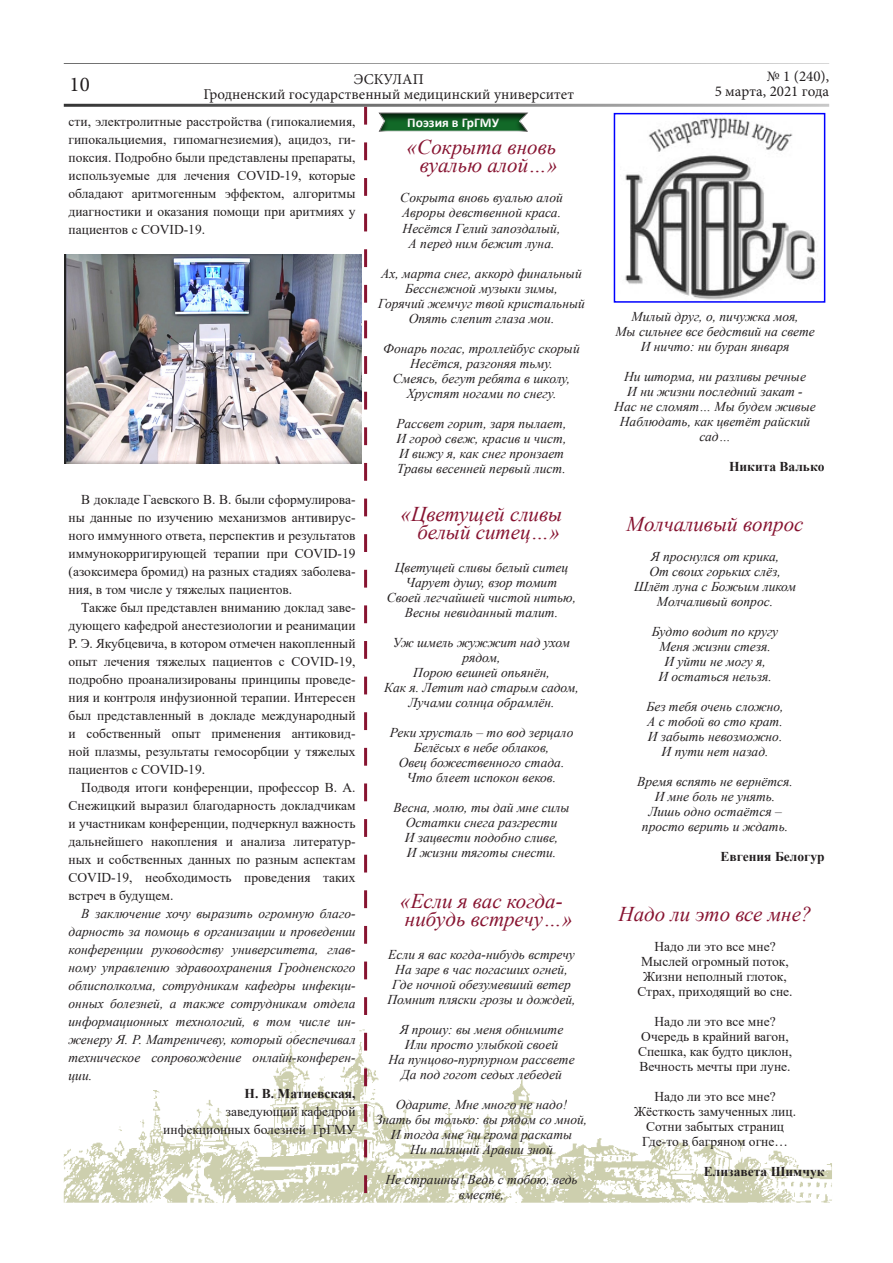
<style>
.page{position:relative;width:893px;height:1263px;background:#fff}
.page>*{position:absolute;margin:0;border:0;box-sizing:border-box;transform-origin:0 0}
.t1{font:italic 21px "Times New Roman";color:#871431}
.t2{font:21px "Minion Pro";color:#231f20}
.t3{font:15px/15px "Minion Pro";color:#231f20;text-align:center}
.Обычный{font:italic 13.5px/18px "Times New Roman";color:#231f20;text-align:center}
.Обычный-2{font:13.5px/18px "Times New Roman";color:#231f20;text-align:justify}
.Обычный-3{font:700 13.5px "Times New Roman";color:#231f20}
.t4{font:700 13.5px "Calibri";color:#fff}
</style>
<div class="page">
<hr style="left:64px;top:104px;width:765px;height:3px;background:#000">
<hr style="left:64px;top:64px;width:765px;height:1px;background:#000">
<img style="left:64px;top:1029px;width:768px;height:174px">
<svg style="left:364px;top:107px;width:3px;height:1086px"></svg>
<div style="left:378px;top:111px;width:152px;height:22px;background:#231f20;opacity:.75"></div>
<img style="left:65px;top:254px;width:296px;height:210px">
<img style="left:613px;top:113px;width:202px;height:189px">
<div style="left:614px;top:113px;width:211px;height:190px;border:2px solid #00f"></div>
<h1 class="t2" style="left:70px;top:70px;width:22px">10</h1>
<p class="t3" style="left:204px;top:72px;width:372px">ЭСКУЛАП<br>Гродненский государственный медицинский университет</p>
<p class="t3" style="left:715px;top:69px;width:116px;text-align:right">№ 1 (240),<br>5 марта, 2021 года</p>
<p class="Обычный-2" style="left:69px;top:112px;width:289px">сти, электролитные расстройства (гипокалиемия, гипокальциемия, гипомагнезиемия), ацидоз, ги&shy;поксия. Подробно были представлены препараты, используемые для лечения COVID-19, которые обладают аритмогенным эффектом, алгоритмы диагностики и оказания помощи при аритмиях у пациентов с COVID-19.</p>
<p class="t4" style="left:407px;top:113px;width:93px">Поэзия в ГрГМУ</p>
<p class="t1" style="left:407px;top:133px;width:151px">«Сокрыта вновь</p>
<p class="t1" style="left:420px;top:151px;width:139px">вуалью алой…»</p>
<p class="Обычный" style="left:400px;top:189px;width:164px">Сокрыта вновь вуалью алой</p>
<p class="Обычный" style="left:402px;top:204px;width:160px">Авроры девственной краса.</p>
<p class="Обычный" style="left:403px;top:219px;width:159px">Несётся Гелий запоздалый,</p>
<p class="Обычный" style="left:409px;top:234px;width:147px">А перед ним бежит луна.</p>
<p class="Обычный" style="left:381px;top:264px;width:202px">Ах, марта снег, аккорд финальный</p>
<p class="Обычный" style="left:405px;top:279px;width:154px">Бесснежной музыки зимы,</p>
<p class="Обычный" style="left:378px;top:294px;width:209px">Горячий жемчуг твой кристальный</p>
<p class="Обычный" style="left:409px;top:309px;width:147px">Опять слепит глаза мои.</p>
<p class="Обычный" style="left:383px;top:339px;width:198px">Фонарь погас, троллейбус скорый</p>
<p class="Обычный" style="left:410px;top:354px;width:144px">Несётся, разгоняя тьму.</p>
<p class="Обычный" style="left:393px;top:369px;width:179px">Смеясь, бегут ребята в школу,</p>
<p class="Обычный" style="left:407px;top:384px;width:151px">Хрустят ногами по снегу.</p>
<p class="Обычный" style="left:397px;top:414px;width:171px">Рассвет горит, заря пылает,</p>
<p class="Обычный" style="left:396px;top:429px;width:172px">И город свеж, красив и чист,</p>
<p class="Обычный" style="left:399px;top:444px;width:166px">И вижу я, как снег пронзает</p>
<p class="Обычный" style="left:397px;top:459px;width:170px">Травы весенней первый лист.</p>
<p class="t1" style="left:401px;top:499px;width:163px">«Цветущей сливы</p>
<p class="t1" style="left:417px;top:517px;width:144px">белый ситец…»</p>
<p class="Обычный" style="left:395px;top:558px;width:175px">Цветущей сливы белый ситец</p>
<p class="Обычный" style="left:406px;top:573px;width:153px">Чарует душу, взор томит</p>
<p class="Обычный" style="left:387px;top:588px;width:191px">Своей легчайшей чистой нитью,</p>
<p class="Обычный" style="left:405px;top:603px;width:155px">Весны невиданный талит.</p>
<p class="Обычный" style="left:393px;top:634px;width:179px;line-height:15px">Уж шмель жужжит над ухом рядом,</p>
<p class="Обычный" style="left:413px;top:663px;width:138px">Порою вешней опьянён,</p>
<p class="Обычный" style="left:384px;top:678px;width:196px">Как я. Летит над старым садом,</p>
<p class="Обычный" style="left:408px;top:693px;width:148px">Лучами солнца обрамлён.</p>
<p class="Обычный" style="left:390px;top:723px;width:185px">Реки хрусталь – то вод зерцало</p>
<p class="Обычный" style="left:414px;top:738px;width:137px">Белёсых в небе облаков,</p>
<p class="Обычный" style="left:399px;top:753px;width:167px">Овец божественного стада.</p>
<p class="Обычный" style="left:407px;top:768px;width:151px">Что блеет испокон веков.</p>
<p class="Обычный" style="left:394px;top:798px;width:177px">Весна, молю, ты дай мне силы</p>
<p class="Обычный" style="left:406px;top:813px;width:153px">Остатки снега разгрести</p>
<p class="Обычный" style="left:405px;top:828px;width:155px">И зацвести подобно сливе,</p>
<p class="Обычный" style="left:407px;top:843px;width:151px">И жизни тяготы снести.</p>
<p class="t1" style="left:400px;top:886px;width:164px">«Если я вас когда-</p>
<p class="t1" style="left:405px;top:904px;width:169px">нибудь встречу…»</p>
<p class="Обычный" style="left:388px;top:945px;width:188px">Если я вас когда-нибудь встречу</p>
<p class="Обычный" style="left:395px;top:960px;width:174px">На заре в час погасших огней,</p>
<p class="Обычный" style="left:392px;top:975px;width:180px">Где ночной обезумевший ветер</p>
<p class="Обычный" style="left:388px;top:990px;width:189px">Помнит пляски грозы и дождей,</p>
<p class="Обычный" style="left:400px;top:1020px;width:165px">Я прошу: вы меня обнимите</p>
<p class="Обычный" style="left:405px;top:1035px;width:155px">Или просто улыбкой своей</p>
<p class="Обычный" style="left:388px;top:1050px;width:188px">На пунцово-пурпурном рассвете</p>
<p class="Обычный" style="left:401px;top:1065px;width:162px">Да под гогот седых лебедей</p>
<p class="Обычный" style="left:396px;top:1095px;width:173px">Одарите. Мне много не надо!</p>
<p class="Обычный" style="left:376px;top:1110px;width:213px">Знать бы только: вы рядом со мной,</p>
<p class="Обычный" style="left:391px;top:1125px;width:183px">И тогда мне ни грома раскаты</p>
<p class="Обычный" style="left:410px;top:1140px;width:144px">Ни палящий Аравии зной</p>
<p class="Обычный" style="left:385px;top:1171px;width:194px;line-height:15px">Не страшны! Ведь с тобою, ведь вместе,</p>
<p class="Обычный" style="left:631px;top:307px;width:169px">Милый друг, о, пичужка моя,</p>
<p class="Обычный" style="left:615px;top:322px;width:201px">Мы сильнее все бедствий на свете</p>
<p class="Обычный" style="left:641px;top:337px;width:150px">И ничто: ни буран января</p>
<p class="Обычный" style="left:624px;top:367px;width:183px">Ни шторма, ни разливы речные</p>
<p class="Обычный" style="left:627px;top:382px;width:177px">И ни жизни последний закат -</p>
<p class="Обычный" style="left:614px;top:397px;width:203px">Нас не сломят… Мы будем живые</p>
<p class="Обычный" style="left:620px;top:414px;width:192px;line-height:15px">Наблюдать, как цветёт райский сад…</p>
<p class="Обычный-3" style="left:729px;top:457px;width:97px">Никита Валько</p>
<p class="Обычный-2" style="left:69px;top:490px;width:288px;text-indent:13px">В докладе Гаевского В. В. были сформулирова&shy;ны данные по изучению механизмов антивирус&shy;ного иммунного ответа, перспектив и результатов иммунокорригирующей терапии при COVID-19 (азоксимера бромид) на разных стадиях заболева&shy;ния, в том числе у тяжелых пациентов.</p>
<p class="Обычный-2" style="left:69px;top:598px;width:288px;text-indent:13px">Также был представлен вниманию доклад заве&shy;дующего кафедрой анестезиологии и реанимации Р. Э. Якубцевича, в котором отмечен накопленный опыт лечения тяжелых пациентов с COVID-19, подробно проанализированы принципы проведе&shy;ния и контроля инфузионной терапии. Интересен был представленный в докладе международный и собственный опыт применения антиковид&shy;ной плазмы, результаты гемосорбции у тяжелых пациентов с COVID-19.</p>
<p class="Обычный-2" style="left:69px;top:778px;width:289px;text-indent:13px">Подводя итоги конференции, профессор В. А.<br>Снежицкий выразил благодарность докладчикам и участникам конференции, подчеркнул важность дальнейшего накопления и анализа литератур&shy;ных и собственных данных по разным аспектам COVID-19, необходимость проведения таких встреч в будущем.</p>
<p class="Обычный" style="left:69px;top:904px;width:288px;text-align:justify;text-indent:13px">В заключение хочу выразить огромную благо&shy;дарность за помощь в организации и проведении конференции руководству университета, глав&shy;ному управлению здравоохранения Гродненского облисполколма, сотрудникам кафедры инфекци&shy;онных болезней, а также сотрудникам отдела информационных технологий, в том числе ин&shy;женеру Я. Р. Матреничеву, который обеспечивал техническое сопровождение онлайн-конферен&shy;ции.</p>
<p class="Обычный-3" style="left:245px;top:1084px;width:112px">Н. В. Матиевская,</p>
<p class="Обычный-2" style="left:226px;top:1102px;width:131px">заведующий кафедрой</p>
<p class="Обычный-2" style="left:163px;top:1120px;width:194px">инфекционных болезней ГрГМУ</p>
<p class="t1" style="left:627px;top:510px;width:178px">Молчаливый вопрос</p>
<p class="Обычный" style="left:651px;top:547px;width:130px">Я проснулся от крика,</p>
<p class="Обычный" style="left:649px;top:562px;width:133px">От своих горьких слёз,</p>
<p class="Обычный" style="left:634px;top:577px;width:164px">Шлёт луна с Божьим ликом</p>
<p class="Обычный" style="left:657px;top:592px;width:118px">Молчаливый вопрос.</p>
<p class="Обычный" style="left:652px;top:622px;width:128px">Будто водит по кругу</p>
<p class="Обычный" style="left:659px;top:637px;width:113px">Меня жизни стезя.</p>
<p class="Обычный" style="left:664px;top:652px;width:103px">И уйти не могу я,</p>
<p class="Обычный" style="left:658px;top:667px;width:115px">И остаться нельзя.</p>
<p class="Обычный" style="left:647px;top:697px;width:138px">Без тебя очень сложно,</p>
<p class="Обычный" style="left:647px;top:712px;width:137px">А с тобой во сто крат.</p>
<p class="Обычный" style="left:648px;top:727px;width:136px">И забыть невозможно.</p>
<p class="Обычный" style="left:661px;top:742px;width:109px">И пути нет назад.</p>
<p class="Обычный" style="left:637px;top:772px;width:157px">Время вспять не вернётся.</p>
<p class="Обычный" style="left:655px;top:787px;width:122px">И мне боль не унять.</p>
<p class="Обычный" style="left:648px;top:802px;width:135px">Лишь одно остаётся –</p>
<p class="Обычный" style="left:642px;top:817px;width:148px">просто верить и ждать.</p>
<p class="Обычный-3" style="left:720px;top:847px;width:106px">Евгения Белогур</p>
<p class="t1" style="left:619px;top:900px;width:194px">Надо ли это все мне?</p>
<p class="Обычный-2" style="left:637px;top:939px;width:157px;line-height:15px;text-align:center">Надо ли это все мне?<br>Мыслей огромный поток,<br>Жизни неполный глоток,<br>Страх, приходящий во сне.</p>
<p class="Обычный-2" style="left:638px;top:1014px;width:156px;line-height:15px;text-align:center">Надо ли это все мне?<br>Очередь в крайний вагон,<br>Спешка, как будто циклон,<br>Вечность мечты при луне.</p>
<p class="Обычный-2" style="left:634px;top:1089px;width:163px;line-height:15px;text-align:center">Надо ли это все мне?<br>Жёсткость замученных лиц.<br>Сотни забытых страниц<br>Где-то в багряном огне…</p>
<p class="Обычный-3" style="left:704px;top:1162px;width:122px">Елизавета Шимчук</p>
</div>
